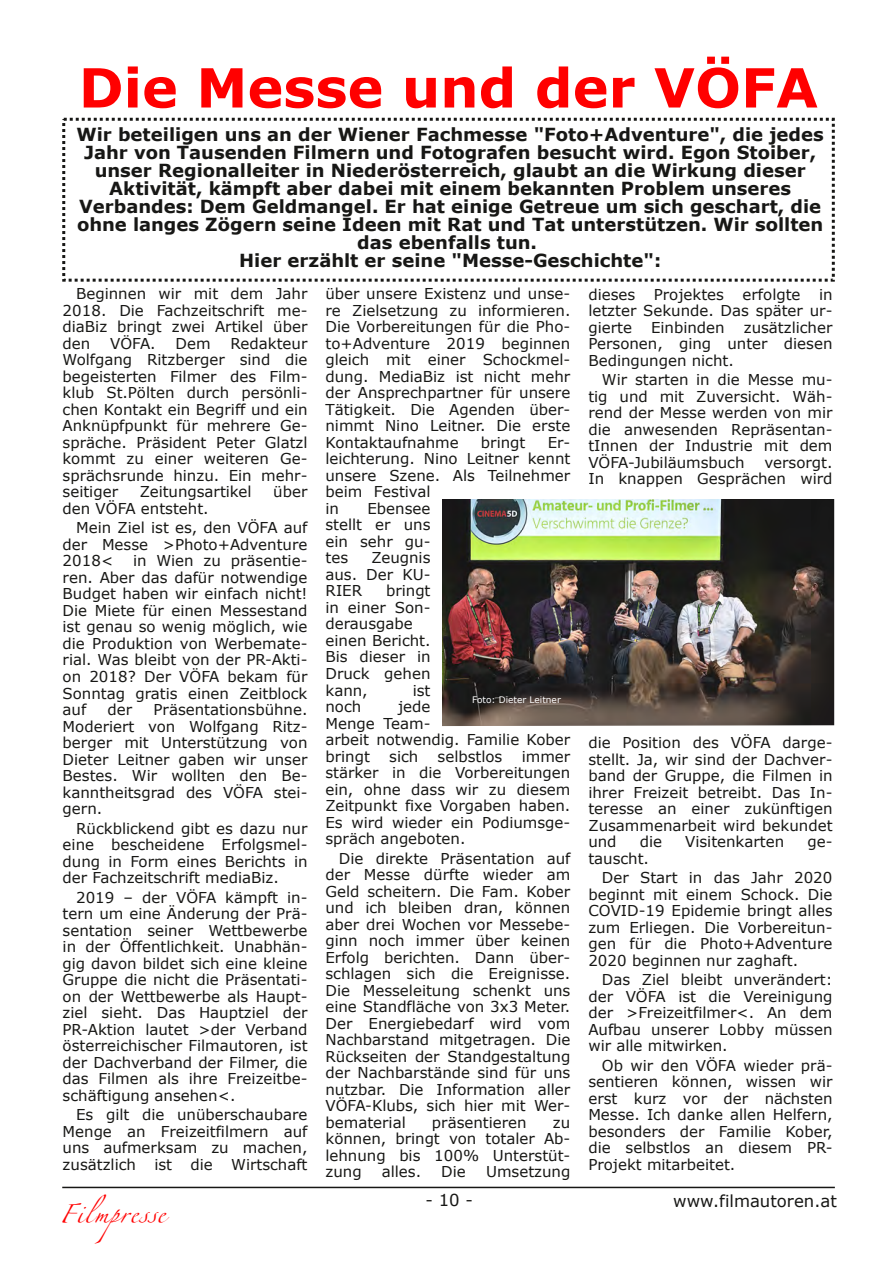
<style>
.page{position:relative;width:893px;height:1263px;background:#fff}
.page>*{position:absolute;margin:0;border:0;box-sizing:border-box;transform-origin:0 0}
.t1{font:700 54px "Verdana";color:#f00}
.t2{font:42px "Zapfino Linotype One";letter-spacing:.02em;color:#f00}
.t3{font:700 18px/18px "Verdana";color:#171715;text-align:center}
.t4{font:16.5px "Verdana";color:#171715}
.t5{font:15px/16.5px "Verdana";letter-spacing:-.005em;color:#171715;text-align:justify}
.t6{font:9px "Verdana";color:#fff}
</style>
<div class="page">
<div style="left:62px;top:118px;width:773px;height:164px;border:3px dashed #171715"></div>
<img style="left:442px;top:499px;width:392px;height:227px">
<hr style="left:62px;top:1187px;width:773px;height:1px;background:#171715">
<h1 class="t1" style="left:79px;top:53px;width:741px">Die Messe und der VÖFA</h1>
<p class="t3" style="left:76px;top:126px;width:749px">Wir beteiligen uns an der Wiener Fachmesse "Foto+Adventure", die jedes Jahr von Tausenden Filmern und Fotografen besucht wird. Egon Stoiber, unser Regionalleiter in Niederösterreich, glaubt an die Wirkung dieser Aktivität, kämpft aber dabei mit einem bekannten Problem unseres Verbandes: Dem Geldmangel. Er hat einige Getreue um sich geschart, die ohne langes Zögern seine Ideen mit Rat und Tat unterstützen. Wir sollten das ebenfalls tun.<br>Hier erzählt er seine "Messe-Geschichte":</p>
<p class="t5" style="left:63px;top:286px;width:246px;text-indent:14px">Beginnen wir mit dem Jahr 2018. Die Fachzeitschrift me&shy;diaBiz bringt zwei Artikel über den</p>
<p class="t5" style="left:110px;top:335px;width:47px">VÖFA.</p>
<p class="t5" style="left:175px;top:335px;width:37px">Dem</p>
<p class="t5" style="left:63px;top:335px;width:246px;text-indent:168px">Redakteur Wolfgang Ritzberger sind die begeisterten Filmer des Film&shy;klub St.Pölten durch persönli&shy;chen Kontakt ein Begriff und ein Anknüpfpunkt für mehrere Ge&shy;spräche. Präsident Peter Glatzl kommt zu einer weiteren Ge&shy;sprächsrunde hinzu. Ein mehr&shy;seitiger</p>
<p class="t5" style="left:140px;top:484px;width:113px">Zeitungsartikel</p>
<p class="t5" style="left:273px;top:484px;width:36px">über</p>
<p class="t5" style="left:76px;top:499px;width:233px;line-height:19.5px;text-indent:-14px">den VÖFA entsteht.<br>Mein Ziel ist es, den VÖFA auf</p>
<p class="t5" style="left:63px;top:536px;width:246px">der Messe &gt;Photo+Adventure<br>2018&lt;</p>
<p class="t5" style="left:63px;top:553px;width:246px;text-indent:70px">in Wien zu präsentie&shy;ren. Aber das dafür notwendige Budget haben wir einfach nicht!<br>Die Miete für einen Messestand ist genau so wenig möglich, wie die Produktion von Werbemate&shy;rial. Was bleibt von der PR-Akti&shy;on 2018? Der VÖFA bekam für Sonntag gratis einen Zeitblock auf</p>
<p class="t5" style="left:63px;top:701px;width:246px;text-indent:91px">Präsentationsbühne.<br>Moderiert von Wolfgang Ritz&shy;berger mit Unterstützung von Dieter Leitner gaben wir unser Bestes. Wir wollten den Be&shy;kanntheitsgrad des VÖFA stei&shy;gern.</p>
<p class="t5" style="left:63px;top:820px;width:246px;text-indent:13px">Rückblickend gibt es dazu nur eine bescheidene Erfolgsmel&shy;dung in Form eines Berichts in der Fachzeitschrift mediaBiz.</p>
<p class="t5" style="left:63px;top:889px;width:246px;text-indent:14px">2019 – der VÖFA kämpft in&shy;tern um eine Änderung der Prä&shy;sentation seiner Wettbewerbe in der Öffentlichkeit. Unabhän&shy;gig davon bildet sich eine kleine Gruppe die nicht die Präsentati&shy;on der Wettbewerbe als Haupt&shy;ziel sieht. Das Hauptziel der PR-Aktion lautet &gt;der Verband österreichischer Filmautoren, ist der Dachverband der Filmer, die das Filmen als ihre Freizeitbe&shy;schäftigung ansehen&lt;.</p>
<p class="t5" style="left:63px;top:1106px;width:246px;text-indent:14px">Es gilt die unüberschaubare Menge an Freizeitfilmern auf uns aufmerksam zu machen, zusätzlich ist die Wirtschaft</p>
<p class="t5" style="left:108px;top:701px;width:26px">der</p>
<p class="t5" style="left:325px;top:286px;width:246px">über unsere Existenz und unse&shy;re Zielsetzung zu informieren.<br>Die Vorbereitungen für die Pho&shy;to+Adventure 2019 beginnen gleich mit einer Schockmel&shy;dung. MediaBiz ist nicht mehr der Ansprechpartner für unsere Tätigkeit. Die Agenden über&shy;nimmt Nino Leitner. Die erste Kontaktaufnahme</p>
<p class="t5" style="left:481px;top:434px;width:46px">bringt</p>
<p class="t5" style="left:325px;top:434px;width:246px;text-align:left;text-indent:222px">Er&shy;leichterung. Nino Leitner kennt unsere Szene. Als Teilnehmer beim Festival<br>in</p>
<p class="t5" style="left:325px;top:500px;width:107px;text-indent:42px">Ebensee stellt er uns ein sehr gu&shy;tes</p>
<p class="t5" style="left:325px;top:550px;width:107px;text-indent:46px">Zeugnis aus. Der KU-RIER</p>
<p class="t5" style="left:325px;top:583px;width:107px;text-align:left;text-indent:61px">bringt in einer Son&shy;derausgabe einen Bericht.<br>Bis dieser in<br>Druck gehen kann,</p>
<p class="t5" style="left:413px;top:682px;width:19px">ist</p>
<p class="t6" style="left:472px;top:694px;width:90px">Foto: Dieter Leitner</p>
<p class="t5" style="left:325px;top:698px;width:246px;text-align:left;text-indent:73px">jede<br>Menge Team-<br>arbeit notwendig. Familie Kober bringt</p>
<p class="t5" style="left:325px;top:698px;width:37px">noch</p>
<p class="t5" style="left:389px;top:748px;width:31px">sich</p>
<p class="t5" style="left:438px;top:748px;width:66px">selbstlos</p>
<p class="t5" style="left:325px;top:748px;width:246px;text-indent:196px">immer stärker in die Vorbereitungen ein, ohne dass wir zu diesem Zeitpunkt fixe Vorgaben haben.<br>Es wird wieder ein Podiumsge&shy;spräch angeboten.</p>
<p class="t5" style="left:325px;top:850px;width:246px;text-indent:14px">Die direkte Präsentation auf der Messe dürfte wieder am Geld scheitern. Die Fam. Kober und ich bleiben dran, können aber drei Wochen vor Messebe&shy;ginn noch immer über keinen Erfolg berichten. Dann über&shy;schlagen sich die Ereignisse.<br>Die Messeleitung schenkt uns eine Standfläche von 3x3 Meter.<br>Der Energiebedarf wird vom Nachbarstand mitgetragen. Die Rückseiten der Standgestaltung der Nachbarstände sind für uns nutzbar. Die Information aller VÖFA-Klubs, sich hier mit Wer&shy;bematerial</p>
<p class="t5" style="left:432px;top:1114px;width:96px">präsentieren</p>
<p class="t5" style="left:325px;top:1114px;width:246px;text-indent:227px">zu können, bringt von totaler Ab&shy;lehnung bis 100% Unterstüt&shy;zung</p>
<p class="t5" style="left:382px;top:1163px;width:41px">alles.</p>
<p class="t5" style="left:441px;top:1163px;width:26px">Die</p>
<p class="t5" style="left:486px;top:1163px;width:86px">Umsetzung</p>
<p class="t5" style="left:588px;top:286px;width:246px">dieses Projektes erfolgte in letzter Sekunde. Das später ur&shy;gierte</p>
<p class="t5" style="left:588px;top:319px;width:246px;text-indent:155px">zusätzlicher Personen, ging unter diesen Bedingungen nicht.</p>
<p class="t5" style="left:588px;top:372px;width:246px;text-indent:14px">Wir starten in die Messe mu&shy;tig und mit Zuversicht. Wäh&shy;rend der Messe werden von mir die anwesenden Repräsentan&shy;tInnen der Industrie mit dem VÖFA-Jubiläumsbuch</p>
<p class="t5" style="left:651px;top:319px;width:75px">Einbinden</p>
<p class="t5" style="left:588px;top:454px;width:246px;text-align:right">versorgt.<br>In knappen Gesprächen wird</p>
<p class="t5" style="left:588px;top:735px;width:246px">die Position des VÖFA darge&shy;stellt. Ja, wir sind der Dachver&shy;band der Gruppe, die Filmen in ihrer Freizeit betreibt. Das In&shy;teresse an einer zukünftigen Zusammenarbeit wird bekundet und</p>
<p class="t5" style="left:640px;top:834px;width:24px">die</p>
<p class="t5" style="left:685px;top:834px;width:101px">Visitenkarten</p>
<p class="t5" style="left:807px;top:834px;width:27px">ge-</p>
<p class="t5" style="left:602px;top:849px;width:232px;line-height:19.5px;text-indent:-14px">tauscht.<br>Der Start in das Jahr 2020</p>
<p class="t5" style="left:588px;top:886px;width:246px">beginnt mit einem Schock. Die COVID-19 Epidemie bringt alles zum Erliegen. Die Vorbereitun&shy;gen für die Photo+Adventure 2020 beginnen nur zaghaft.</p>
<p class="t5" style="left:588px;top:972px;width:246px;text-indent:14px">Das Ziel bleibt unverändert: der VÖFA ist die Vereinigung der &gt;Freizeitfilmer&lt;. An dem Aufbau unserer Lobby müssen wir alle mitwirken.</p>
<p class="t5" style="left:588px;top:1057px;width:246px;text-indent:14px">Ob wir den VÖFA wieder prä&shy;sentieren können, wissen wir erst kurz vor der nächsten Messe. Ich danke allen Helfern, besonders der Familie Kober, die selbstlos an diesem PR-Projekt mitarbeitet.</p>
<p class="t4" style="left:425px;top:1189px;width:49px">-10-</p>
<h2 class="t2" style="left:60px;top:1183px;width:107px">Filmpresse</h2>
<p class="t4" style="left:673px;top:1191px;width:165px">www.filmautoren.at</p>
</div>
